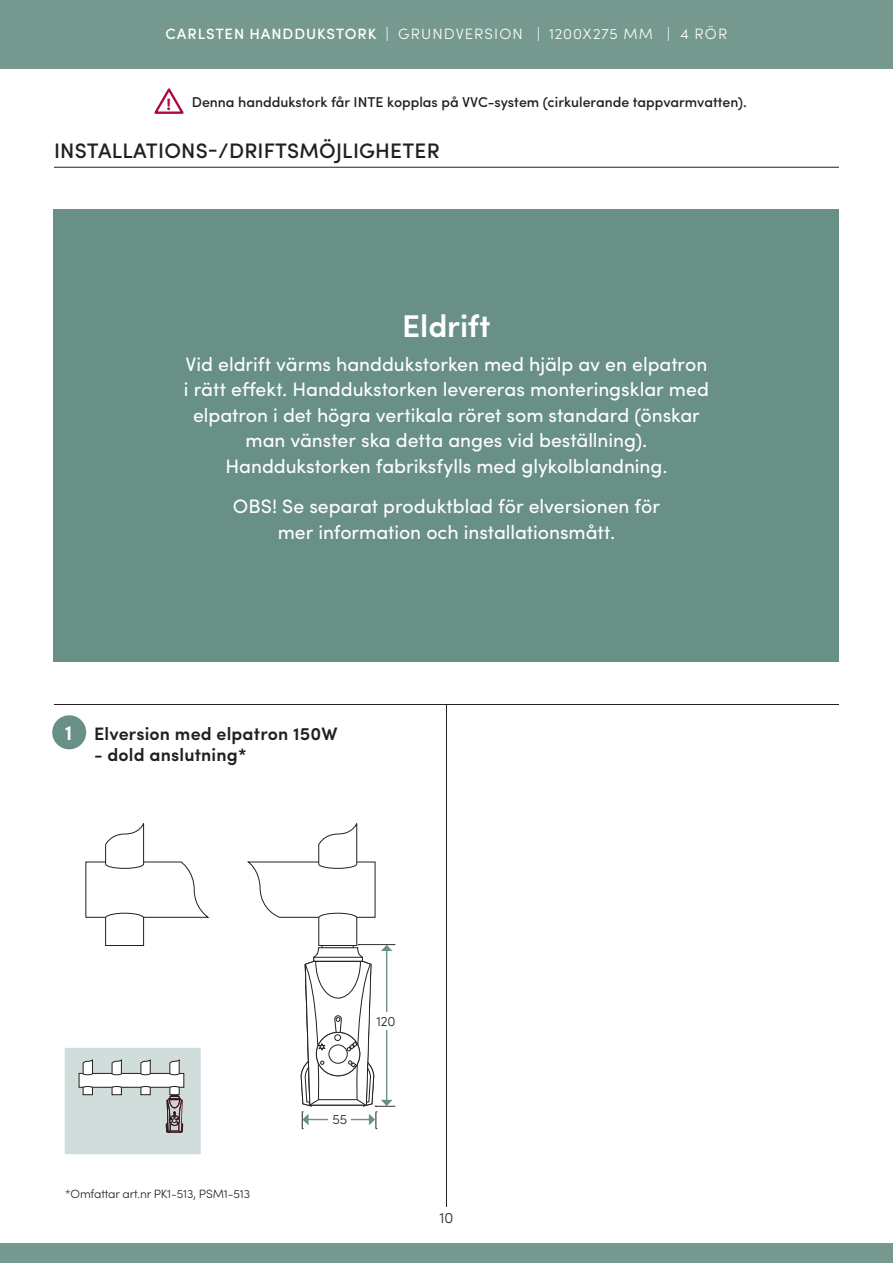
<style>
.page{position:relative;width:893px;height:1263px;background:#fff}
.page>*{position:absolute;margin:0;border:0;box-sizing:border-box;transform-origin:0 0}
.sid_2_tabell_fakta{font:600 31.5px "Sofia Pro";letter-spacing:-.005em;color:#fff}
.sid_2_h2_blå_med_lin{font:500 21px "Sofia Pro";letter-spacing:.01em;color:#231f20}
.sid_2_tabell_fakta-2{font:600 21px "Sofia Pro";color:#fff}
.sid_2_tabell_fakta-3{font:19.5px/25.5px "Sofia Pro";letter-spacing:-.005em;color:#fff;text-align:center}
.sid_2_tabell_fakta-4{font:600 18px "Sofia Pro";letter-spacing:.01em;color:#231f20}
.t1{font:700 16.35px "Sofia Pro";color:#ad083f}
.sid_2_h2{font:300 15px "Sofia Pro";letter-spacing:.075em;color:#fff}
.t2{font:300 15px "Sofia Pro";color:#231f20}
.sid_2_Varningstext{font:500 14.25px "Sofia Pro";color:#231f20}
.sid_2_h2_högerställd{font:300 13.5px "Sofia Pro";color:#231f20}
.sid_2_h2_högerställd-2{font:300 12px "Sofia Pro";letter-spacing:-.01em;color:#231f20}
.s1{font-weight:500}
</style>
<div class="page">
<div style="left:0;top:0;width:893px;height:68px;background:#75998f"></div>
<div style="left:0;top:1244px;width:893px;height:19px;background:#75998f"></div>
<div style="left:52px;top:715px;width:34px;height:34px;background:#689086;border-radius:50%"></div>
<hr style="left:54px;top:167px;width:785px;height:1px;background:#231f20">
<hr style="left:446px;top:705px;width:1px;height:502px;background:#231f20">
<hr style="left:54px;top:704px;width:785px;height:1px;background:#231f20">
<div style="left:54px;top:209px;width:785px;height:453px;background:#689086"></div>
<svg style="left:154px;top:88px;width:30px;height:26px"></svg>
<svg style="left:248px;top:823px;width:147px;height:306px"></svg>
<svg style="left:85px;top:823px;width:124px;height:123px"></svg>
<div style="left:65px;top:1048px;width:135px;height:106px;background:#d1ddda"></div>
<div style="left:79px;top:1073px;width:105px;height:14px;background:#fff"></div>
<div style="left:79px;top:1073px;width:105px;height:15px;border:1px solid #231f20"></div>
<svg style="left:140px;top:1086px;width:11px;height:9px"></svg>
<svg style="left:111px;top:1086px;width:11px;height:9px"></svg>
<svg style="left:82px;top:1086px;width:11px;height:9px"></svg>
<svg style="left:140px;top:1059px;width:11px;height:16px"></svg>
<svg style="left:111px;top:1059px;width:11px;height:16px"></svg>
<svg style="left:82px;top:1059px;width:11px;height:16px"></svg>
<svg style="left:166px;top:1086px;width:17px;height:47px"></svg>
<svg style="left:169px;top:1059px;width:11px;height:16px"></svg>
<p class="sid_2_h2" style="left:166px;top:23px;width:563px"><span class="s1">CARLSTEN HANDDUKSTORK</span> | GRUNDVERSION | 1200X275 MM | 4 RÖR</p>
<p class="t1" style="left:167px;top:91px;width:6px">!</p>
<p class="sid_2_Varningstext" style="left:192px;top:92px;width:557px">Denna handdukstork får INTE kopplas på VVC-system (cirkulerande tappvarmvatten).</p>
<p class="sid_2_h2_blå_med_lin" style="left:54px;top:135px;width:387px">INSTALLATIONS-/DRIFTSMÖJLIGHETER</p>
<p class="sid_2_tabell_fakta" style="left:402px;top:302px;width:90px">Eldrift</p>
<p class="sid_2_tabell_fakta-3" style="left:184px;top:350px;width:526px">Vid eldrift värms handdukstorken med hjälp av en elpatron i rätt effekt. Handdukstorken levereras monteringsklar med elpatron i det högra vertikala röret som standard (önskar man vänster ska detta anges vid beställning).<br>Handdukstorken fabriksfylls med glykolblandning.</p>
<p class="sid_2_tabell_fakta-3" style="left:233px;top:492px;width:429px">OBS! Se separat produktblad för elversionen för mer information och installationsmått.</p>
<p class="sid_2_tabell_fakta-2" style="left:65px;top:716px;width:9px">1</p>
<p class="sid_2_tabell_fakta-4" style="left:94px;top:720px;width:245px">Elversion med elpatron 150W</p>
<p class="sid_2_tabell_fakta-4" style="left:94px;top:741px;width:154px">- dold anslutning*</p>
<p class="sid_2_h2_högerställd" style="left:377px;top:1012px;width:21px">120</p>
<p class="sid_2_h2_högerställd" style="left:332px;top:1110px;width:16px">55</p>
<p class="sid_2_h2_högerställd-2" style="left:65px;top:1185px;width:187px">*Omfattar art.nr PK1-513, PSM1-513</p>
<p class="t2" style="left:440px;top:1207px;width:15px">10</p>
</div>
